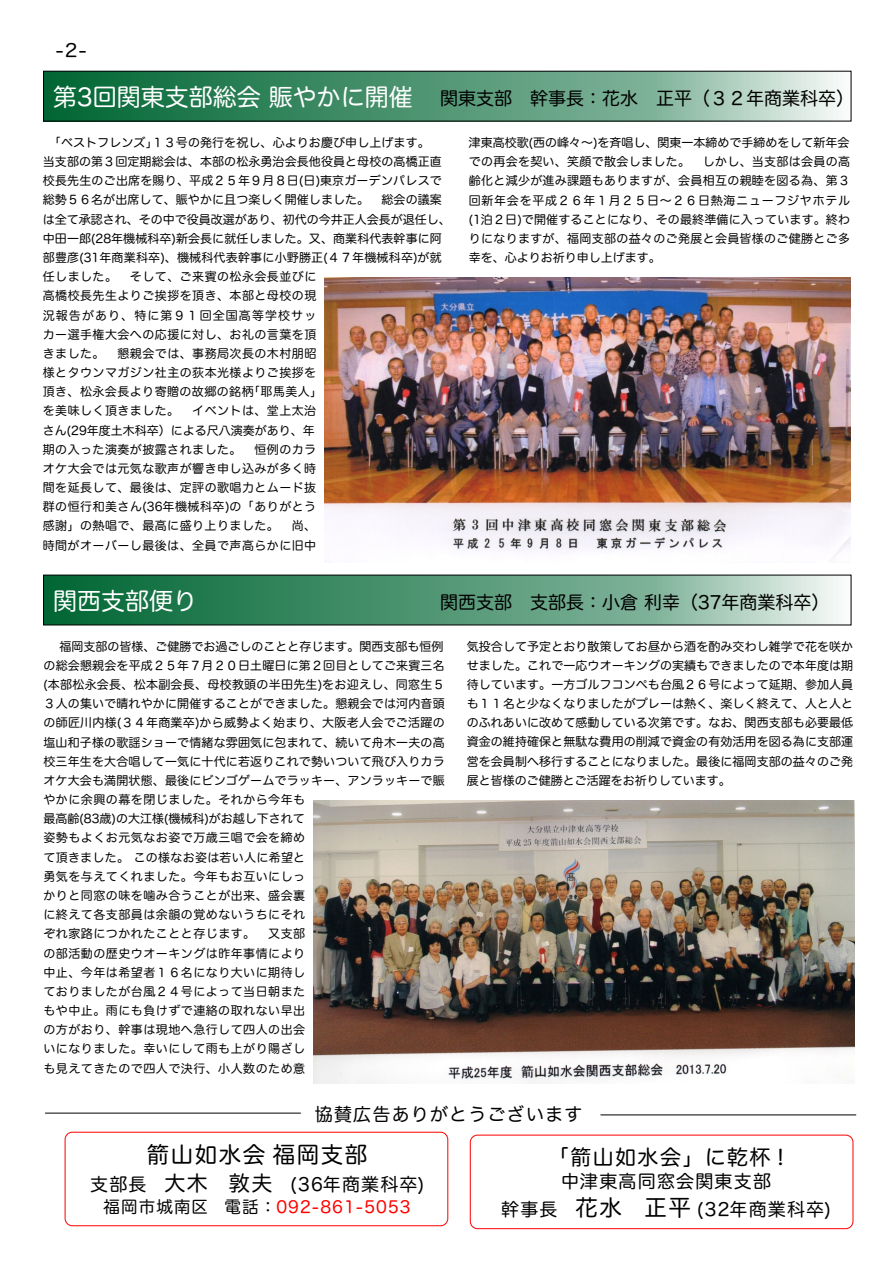
<style>
.page{position:relative;width:893px;height:1263px;background:#fff}
.page>*{position:absolute;margin:0;border:0;box-sizing:border-box;transform-origin:0 0}
.t1{font:24px "Hira Maru Pro W4";color:#fff}
.t2{font:22.5px "Hira Maru Pro W4";letter-spacing:.065em;color:#000}
.t3{font:21px "Hira Maru Pro W4";letter-spacing:.065em;color:#000}
.t4{font:18px/27.6px "Hira Maru Pro W4";letter-spacing:.065em;color:#000;text-align:center}
.t5{font:18px "Hira Maru Pro W4";color:#000}
.t6{font:18px "Hira Maru Pro W4";letter-spacing:.065em;color:#000;scale:1.04 1}
.t7{font:16.5px "Hira Maru Pro W4";letter-spacing:.065em;color:#f00}
.t8{font:12px/19.2px "Hira Maru Pro W4";letter-spacing:.025em;color:#000}
.s1{font-size:21px}
.s2{color:#000}
.s3{font-size:22.5px}
</style>
<div class="page">
<div style="left:65px;top:1132px;width:383px;height:94px;border:1px solid #f00;border-radius:7px"></div>
<hr style="left:45px;top:1113px;width:256px;height:1px;background:#000">
<svg style="left:45px;top:73px;width:794px;height:47px;background:#5b9d7c"></svg>
<div style="left:43px;top:71px;width:808px;height:51px;border:1px solid #000"></div>
<hr style="left:600px;top:1114px;width:256px;height:1px;background:#000">
<div style="left:470px;top:1135px;width:383px;height:94px;border:1px solid #f00;border-radius:7px"></div>
<svg style="left:45px;top:577px;width:794px;height:46px;background:#5b9d7c"></svg>
<div style="left:43px;top:575px;width:808px;height:50px;border:1px solid #000"></div>
<img style="left:325px;top:277px;width:526px;height:284px">
<img style="left:314px;top:800px;width:540px;height:284px">
<h3 class="t6" style="left:56px;top:41px;width:32px">-2-</h3>
<h1 class="t1" style="left:53px;top:85px;width:361px">第3回関東支部総会賑やかに開催</h1>
<h3 class="t5" style="left:440px;top:89px;width:415px">関東支部　幹事長：花水　正平（３２年商業科卒）</h3>
<p class="t8" style="left:43px;top:133px;width:410px;text-indent:12px">｢ベストフレンズ｣１３号の発行を祝し、心よりお慶び申し上げます。<br>当支部の第３回定期総会は、本部の松永勇治会長他役員と母校の高橋正直校長先生のご出席を賜り、平成２５年９月８日(日)東京ガーデンパレスで総勢５６名が出席して、賑やかに且つ楽しく開催しました。 総会の議案は全て承認され、その中で役員改選があり、初代の今井正人会長が退任し、中田一郎(28年機械科卒)新会長に就任しました。又、商業科代表幹事に阿部豊彦(31年商業科卒)、機械科代表幹事に小野勝正(４７年機械科卒)が就任しました。 そして、ご来賓の松永会長並びに<br>高橋校長先生よりご挨拶を頂き、本部と母校の現<br>況報告があり、特に第９１回全国高等学校サッ<br>カー選手権大会への応援に対し、お礼の言葉を頂<br>きました。 懇親会では、事務局次長の木村朋昭<br>様とタウンマガジン社主の荻本光様よりご挨拶を<br>頂き、松永会長より寄贈の故郷の銘柄｢耶馬美人｣<br>を美味しく頂きました。 イベントは、堂上太治<br>さん(29年度土木科卒）による尺八演奏があり、年<br>期の入った演奏が披露されました。 恒例のカラ<br>オケ大会では元気な歌声が響き申し込みが多く時<br>間を延長して、最後は、定評の歌唱力とムード抜<br>群の恒行和美さん(36年機械科卒)の「ありがとう<br>感謝」の熱唱で、最高に盛り上りました。 尚、<br>時間がオーバーし最後は、全員で声高らかに旧中</p>
<p class="t8" style="left:469px;top:133px;width:383px;text-align:justify">津東高校歌(西の峰々～)を斉唱し、関東一本締めで手締めをして新年会での再会を契い、笑顔で散会しました。 しかし、当支部は会員の高齢化と減少が進み課題もありますが、会員相互の親睦を図る為、第３回新年会を平成２６年１月２５日～２６日熱海ニューフジヤホテル(1泊２日)で開催することになり、その最終準備に入っています。終わりになりますが、福岡支部の益々のご発展と会員皆様のご健勝とご多幸を、心よりお祈り申し上げます。</p>
<h1 class="t1" style="left:53px;top:588px;width:145px">関西支部便り</h1>
<h3 class="t5" style="left:440px;top:593px;width:391px">関西支部　支部長：小倉利幸（37年商業科卒）</h3>
<p class="t8" style="left:43px;top:637px;width:403px">　 福岡支部の皆様、ご健勝でお過ごしのことと存じます。関西支部も恒例の総会懇親会を平成２５年７月２０日土曜日に第２回目としてご来賓三名(本部松永会長、松本副会長、母校教頭の半田先生)をお迎えし、同窓生５<br>３人の集いで晴れやかに開催することができました。懇親会では河内音頭の師匠川内様(３４年商業卒)から威勢よく始まり、大阪老人会でご活躍の塩山和子様の歌謡ショーで情緒な雰囲気に包まれて、続いて舟木一夫の高校三年生を大合唱して一気に十代に若返りこれで勢いついて飛び入りカラオケ大会も満開状態、最後にビンゴゲームでラッキー、アンラッキーで賑やかに余興の幕を閉じました。それから今年も<br>最高齢(83歳)の大江様(機械科)がお越し下されて<br>姿勢もよくお元気なお姿で万歳三唱で会を締め<br>て頂きました。この様なお姿は若い人に希望と<br>勇気を与えてくれました。今年もお互いにしっ<br>かりと同窓の味を噛み合うことが出来、盛会裏<br>に終えて各支部員は余韻の覚めないうちにそれ<br>ぞれ家路につかれたことと存じます。 又支部<br>の部活動の歴史ウオーキングは昨年事情により<br>中止、今年は希望者１６名になり大いに期待し<br>ておりましたが台風２４号によって当日朝また<br>もや中止。雨にも負けずで連絡の取れない早出<br>の方がおり、幹事は現地へ急行して四人の出会<br>いになりました。幸いにして雨も上がり陽ざし<br>も見えてきたので四人で決行、小人数のため意</p>
<p class="t8" style="left:467px;top:636px;width:388px;text-align:justify">気投合して予定とおり散策してお昼から酒を酌み交わし雑学で花を咲かせました。これで一応ウオーキングの実績もできましたので本年度は期待しています。一方ゴルフコンペも台風２６号によって延期、参加人員も１１名と少なくなりましたがプレーは熱く、楽しく終えて、人と人とのふれあいに改めて感動している次第です。なお、関西支部も必要最低資金の維持確保と無駄な費用の削減で資金の有効活用を図る為に支部運営を会員制へ移行することになりました。最後に福岡支部の益々のご発展と皆様のご健勝とご活躍をお祈りしています。</p>
<h3 class="t4" style="left:315px;top:1100px;width:269px">協賛広告ありがとうございます</h3>
<h2 class="t2" style="left:147px;top:1143px;width:222px">箭山如水会福岡支部</h2>
<h3 class="t4" style="left:90px;top:1170px;width:336px">支部長　<span class="s1">大木　敦夫</span> (36年商業科卒)</h3>
<h3 class="t7" style="left:104px;top:1198px;width:308px"><span class="s2">福岡市城南区　電話：</span>092-861-5053</h3>
<h3 class="t3" style="left:548px;top:1146px;width:237px">「箭山如水会」に乾杯 !</h3>
<h3 class="t4" style="left:501px;top:1167px;width:331px">中津東高同窓会関東支部<br>幹事長　<span class="s3">花水　正平</span> (32年商業科卒)</h3>
</div>
